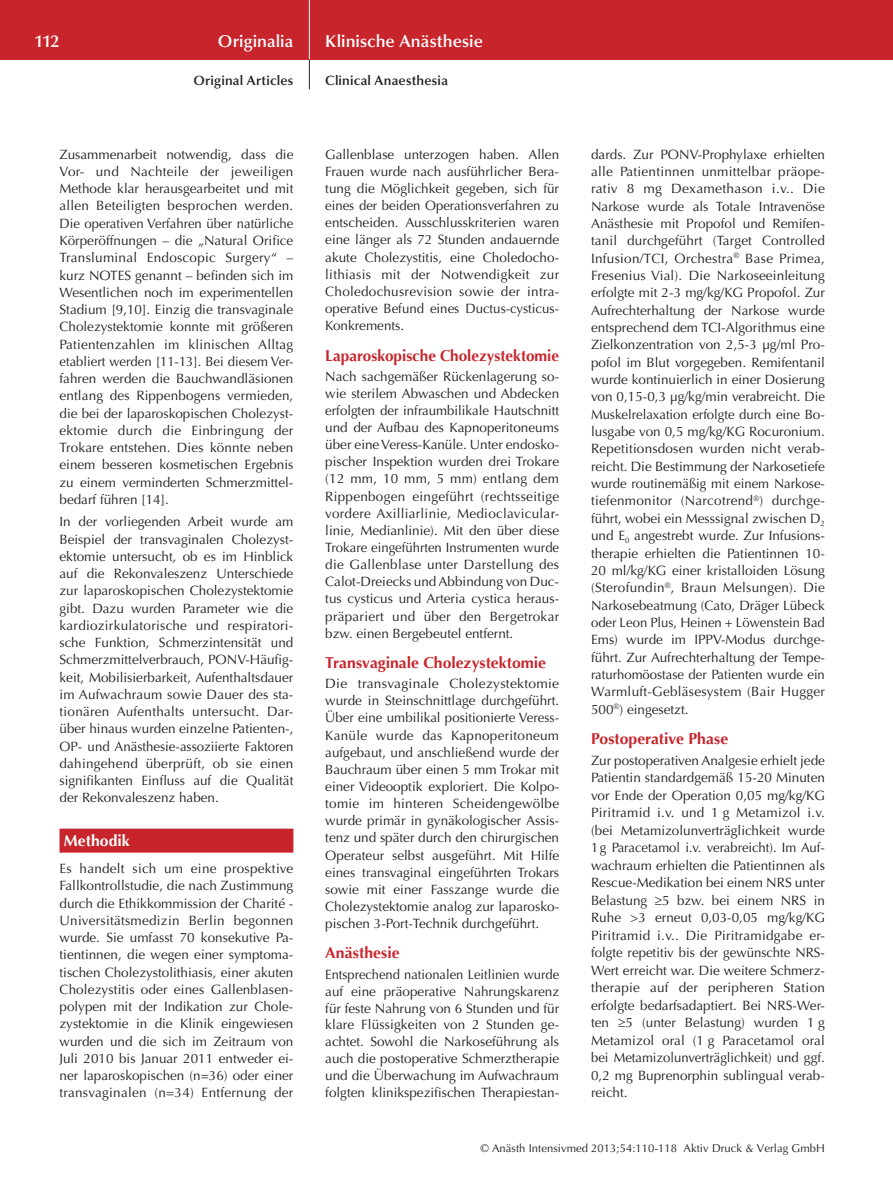
<style>
.page{position:relative;width:893px;height:1191px;background:#fff}
.page>*{position:absolute;margin:0;border:0;box-sizing:border-box;transform-origin:0 0}
.t1{font:600 17.25px "Optima";color:#fff}
.t2{font:700 15.75px "Optima";color:#c8242b}
.t3{font:700 15.75px "Optima";letter-spacing:.005em;color:#fff}
.t4{font:13.5px/17.2px "Optima";color:#231f20}
.t5{font:13.5px/17px "Optima";color:#231f20;text-align:justify;scale:.96 1}
.t6{font:600 13.5px "Optima";letter-spacing:.015em;color:#231f20}
.t7{font:11.25px "Optima";letter-spacing:.005em;color:#231f20}
</style>
<div class="page">
<div style="left:0;top:0;width:893px;height:60px;background:#c8242b"></div>
<hr style="left:309px;top:0;width:1px;height:60px;background:#fff">
<svg style="left:309px;top:60px;width:1px;height:29px"></svg>
<div style="left:60px;top:828px;width:233px;height:24px;background:#c8242b"></div>
<p class="t1" style="left:34px;top:31px;width:27px">112</p>
<p class="t1" style="left:218px;top:31px;width:77px">Originalia</p>
<p class="t6" style="left:194px;top:73px;width:101px">Original Articles</p>
<p class="t4" style="left:60px;top:146px;width:235px">Zusammenarbeit notwendig, dass die Vor- und Nachteile der jeweiligen Methode klar herausgearbeitet und mit allen Beteiligten besprochen werden.<br>Die operativen Verfahren über natürliche Körperöffnungen – die „Natural Orifice Transluminal Endoscopic Surgery“ – kurz NOTES genannt – befinden sich im Wesentlichen noch im experimentellen Stadium [9,10]. Einzig die transvaginale Cholezystektomie konnte mit größeren Patientenzahlen im klinischen Alltag etabliert werden [11-13]. Bei diesem Ver-‑ fahren werden die Bauchwandläsionen entlang des Rippenbogens vermieden, die bei der laparoskopischen Cholezyst&shy;ektomie durch die Einbringung der Trokare entstehen. Dies könnte neben einem besseren kosmetischen Ergebnis zu einem verminderten Schmerzmittel&shy;bedarf führen [14].</p>
<p class="t4" style="left:60px;top:513px;width:235px">In der vorliegenden Arbeit wurde am Beispiel der transvaginalen Cholezyst&shy;ektomie untersucht, ob es im Hinblick auf die Rekonvaleszenz Unterschiede zur laparoskopischen Cholezystektomie gibt. Dazu wurden Parameter wie die kardiozirkulatorische und respiratori&shy;sche Funktion, Schmerzintensität und Schmerzmittelverbrauch, PONV-Häufig&shy;keit, Mobilisierbarkeit, Aufenthaltsdauer im Aufwachraum sowie Dauer des sta-‑ tionären Aufenthalts untersucht. Dar&shy;über hinaus wurden einzelne Patienten-, OP- und Anästhesie-assoziierte Faktoren dahingehend überprüft, ob sie einen signifikanten Einfluss auf die Qualität der Rekonvaleszenz haben.</p>
<p class="t3" style="left:64px;top:831px;width:67px">Methodik</p>
<p class="t4" style="left:60px;top:860px;width:235px">Es handelt sich um eine prospektive Fallkontrollstudie, die nach Zustimmung durch die Ethikkommission der Charité - Universitätsmedizin Berlin begonnen wurde. Sie umfasst 70 konsekutive Pa-‑ tientinnen, die wegen einer symptoma&shy;tischen Cholezystolithiasis, einer akuten Cholezystitis oder eines Gallenblasen&shy;polypen mit der Indikation zur Chole&shy;zystektomie in die Klinik eingewiesen wurden und die sich im Zeitraum von Juli 2010 bis Januar 2011 entweder ei&shy;ner laparoskopischen (n=36) oder einer transvaginalen (n=34) Entfernung der</p>
<p class="t1" style="left:325px;top:31px;width:159px">Klinische Anästhesie</p>
<p class="t6" style="left:325px;top:73px;width:124px">Clinical Anaesthesia</p>
<p class="t4" style="left:325px;top:146px;width:235px;text-align:justify">Gallenblase unterzogen haben. Allen Frauen wurde nach ausführlicher Bera&shy;tung die Möglichkeit gegeben, sich für eines der beiden Operationsverfahren zu entscheiden. Ausschlusskriterien waren eine länger als 72 Stunden andauernde akute Cholezystitis, eine Choledocho&shy;lithiasis mit der Notwendigkeit zur Choledochusrevision sowie der intra&shy;operative Befund eines Ductus-cysticus-Konkrements.</p>
<p class="t2" style="left:325px;top:346px;width:235px">Laparoskopische Cholezystektomie</p>
<p class="t4" style="left:325px;top:368px;width:235px">Nach sachgemäßer Rückenlagerung so&shy;wie sterilem Abwaschen und Abdecken erfolgten der infraumbilikale Hautschnitt und der Aufbau des Kapnoperitoneums über eine Veress-Kanüle. Unter endosko&shy;pischer Inspektion wurden drei Trokare (12 mm, 10 mm, 5 mm) entlang dem Rippenbogen eingeführt (rechtsseitige vordere Axilliarlinie, Medioclavicular&shy;linie, Medianlinie). Mit den über diese Trokare eingeführten Instrumenten wurde die Gallenblase unter Darstellung des Calot-Dreiecks und Abbindung von Duc-‑ tus cysticus und Arteria cystica heraus&shy;präpariert und über den Bergetrokar bzw. einen Bergebeutel entfernt.</p>
<p class="t2" style="left:325px;top:653px;width:222px">Transvaginale Cholezystektomie</p>
<p class="t4" style="left:325px;top:675px;width:235px;text-align:justify">Die transvaginale Cholezystektomie wurde in Steinschnittlage durchgeführt.<br>Über eine umbilikal positionierte Veress-Kanüle wurde das Kapnoperitoneum aufgebaut, und anschließend wurde der Bauchraum über einen 5 mm Trokar mit einer Videooptik exploriert. Die Kolpo&shy;tomie im hinteren Scheidengewölbe wurde primär in gynäkologischer Assis&shy;tenz und später durch den chirurgischen Operateur selbst ausgeführt. Mit Hilfe eines transvaginal eingeführten Trokars sowie mit einer Fasszange wurde die Cholezystektomie analog zur laparosko&shy;pischen 3-Port-Technik durchgeführt.</p>
<p class="t2" style="left:325px;top:944px;width:76px">Anästhesie</p>
<p class="t5" style="left:325px;top:965px;width:245px">Entsprechend nationalen Leitlinien wurde auf eine präoperative Nahrungskarenz für feste Nahrung von 6 Stunden und für klare Flüssigkeiten von 2 Stunden ge&shy;achtet. Sowohl die Narkoseführung als auch die postoperative Schmerztherapie und die Überwachung im Aufwachraum folgten klinikspezifischen Therapiestan-</p>
<p class="t4" style="left:591px;top:146px;width:235px">dards. Zur PONV-Prophylaxe erhielten alle Patientinnen unmittelbar präope&shy;rativ 8 mg Dexamethason i.v.. Die Narkose wurde als Totale Intravenöse Anästhesie mit Propofol und Remifen&shy;tanil durchgeführt (Target Controlled Infusion/TCI, Orchestra<sup>®</sup> Base Primea, Fresenius Vial). Die Narkoseeinleitung erfolgte mit 2-3 mg/kg/KG Propofol. Zur Aufrechterhaltung der Narkose wurde entsprechend dem TCI-Algorithmus eine Zielkonzentration von 2,5-3 µg/ml Pro&shy;pofol im Blut vorgegeben. Remifentanil wurde kontinuierlich in einer Dosierung von 0,15-0,3 µg/kg/min verabreicht. Die Muskelrelaxation erfolgte durch eine Bo-‑ lusgabe von 0,5 mg/kg/KG Rocuronium.<br>Repetitionsdosen wurden nicht verab&shy;reicht. Die Bestimmung der Narkosetiefe wurde routinemäßig mit einem Narkose&shy;tiefenmonitor (Narcotrend<sup>®</sup>) durchge&shy;führt, wobei ein Messsignal zwischen D<sub>2 </sub>und E<sub>0</sub> angestrebt wurde. Zur Infusions&shy;therapie erhielten die Patientinnen 10- 20 ml/kg/KG einer kristalloiden Lösung (Sterofundin<sup>®</sup>, Braun Melsungen). Die Narkosebeatmung (Cato, Dräger Lübeck oder Leon Plus, Heinen + Löwenstein Bad Ems) wurde im IPPV-Modus durchge&shy;führt. Zur Aufrechterhaltung der Tempe&shy;raturhomöostase der Patienten wurde ein Warmluft-Gebläsesystem (Bair Hugger 500<sup>®</sup>) eingesetzt.</p>
<p class="t2" style="left:591px;top:729px;width:139px">Postoperative Phase</p>
<p class="t4" style="left:591px;top:751px;width:235px">Zur postoperativen Analgesie erhielt jede Patientin standardgemäß 15-20 Minuten vor Ende der Operation 0,05 mg/kg/KG Piritramid i.v. und 1 g Metamizol i.v. (bei Metamizolunverträglichkeit wurde 1g Paracetamol i.v. verabreicht). Im Auf&shy;wachraum erhielten die Patientinnen als Rescue-Medikation bei einem NRS unter Belastung ≥5 bzw. bei einem NRS in Ruhe &gt;3 erneut 0,03-0,05 mg/kg/KG Piritramid i.v.. Die Piritramidgabe er-‑ folgte repetitiv bis der gewünschte NRS-Wert erreicht war. Die weitere Schmerz&shy;therapie auf der peripheren Station erfolgte bedarfsadaptiert. Bei NRS-Wer&shy;ten ≥5 (unter Belastung) wurden 1 g Metamizol oral (1 g Paracetamol oral bei Metamizolunverträglichkeit) und ggf.<br>0,2 mg Buprenorphin sublingual verab&shy;reicht.</p>
<p class="t7" style="left:480px;top:1142px;width:346px">© Anästh Intensivmed 2013;54:110-118 Aktiv Druck &amp; Verlag GmbH</p>
</div>
